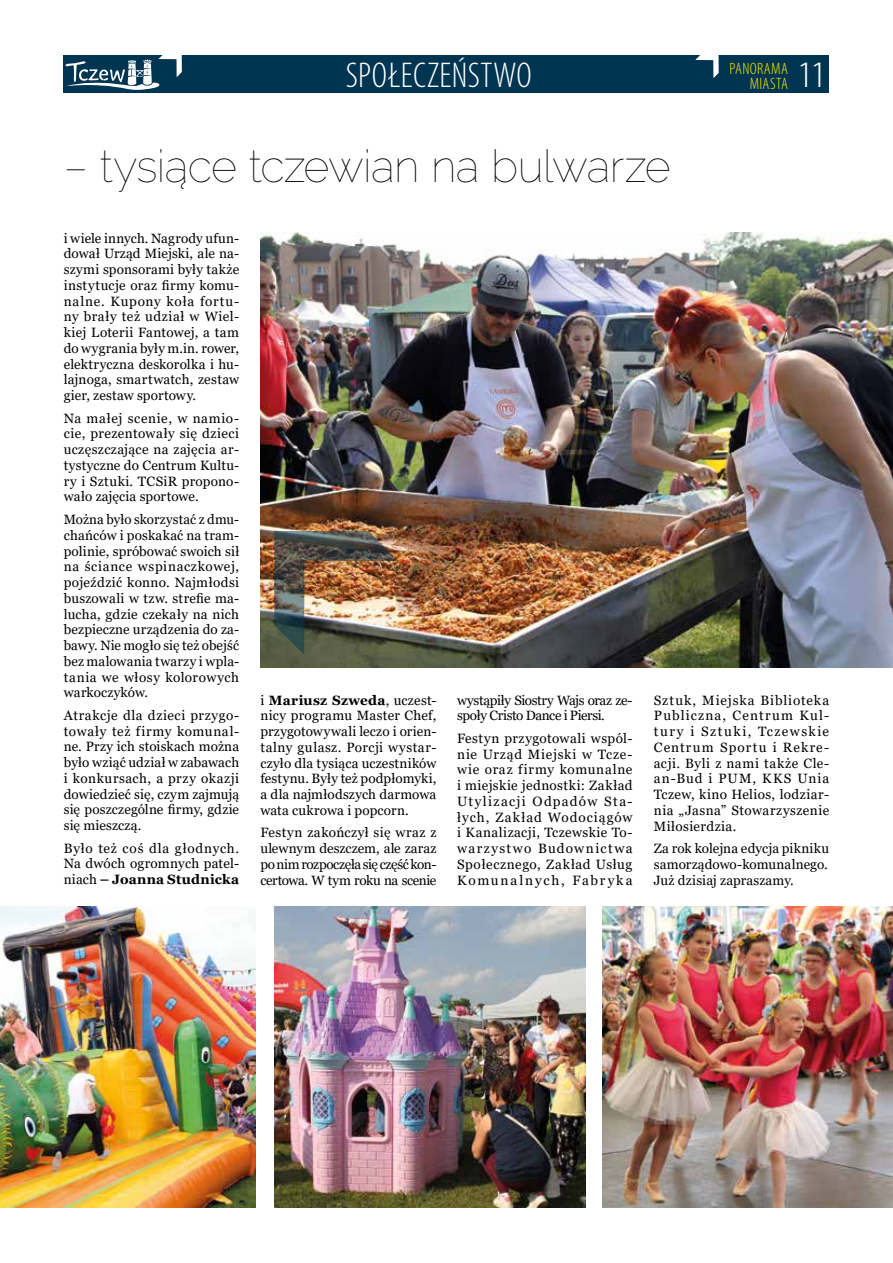
<style>
.page{position:relative;width:893px;height:1263px;background:#fff}
.page>*{position:absolute;margin:0;border:0;box-sizing:border-box;transform-origin:0 0}
.t1{font:100 45px "Raleway";letter-spacing:-.015em;color:#000}
.t2{font:300 37.5px "Myriad Pro";color:#fff}
.t3{font:300 condensed 36px "Myriad Pro";letter-spacing:.01em;color:#fff}
.t4{font:300 condensed 16.5px "Myriad Pro";letter-spacing:.02em;color:#ffed00}
.t5{font:13.5px/15.8px "Georgia";letter-spacing:.015em;color:#000;text-align:justify}
.t6{font:13.5px/15.8px "Georgia";letter-spacing:-.03em;color:#000}
.s1{font-weight:700}
</style>
<div class="page">
<div style="left:64px;top:56px;width:765px;height:37px;background:#003552"></div>
<svg style="left:65px;top:55px;width:117px;height:35px"></svg>
<svg style="left:695px;top:55px;width:24px;height:23px"></svg>
<img style="left:260px;top:232px;width:633px;height:436px">
<img style="left:0;top:907px;width:255px;height:301px">
<img style="left:275px;top:907px;width:310px;height:301px">
<img style="left:602px;top:907px;width:291px;height:301px">
<img style="left:274px;top:531px;width:124px;height:124px">
<h3 class="t3" style="left:346px;top:54px;width:187px">SPOŁECZEŃSTWO</h3>
<h1 class="t1" style="left:64px;top:140px;width:608px">– tysiące tczewian na bulwarze</h1>
<p class="t4" style="left:730px;top:59px;width:60px">PANORAMA</p>
<p class="t4" style="left:750px;top:74px;width:40px">MIASTA</p>
<h2 class="t2" style="left:796px;top:54px;width:33px">11</h2>
<p class="t5" style="left:64px;top:230px;width:177px">i wiele innych. Nagrody ufun&shy;dował Urząd Miejski, ale na&shy;szymi sponsorami były także instytucje oraz firmy komu&shy;nalne. Kupony koła fortu&shy;ny brały też udział w Wiel&shy;kiej Loterii Fantowej, a tam do wygrania były m.in. rower, elektryczna deskorolka i hu&shy;lajnoga, smartwatch, zestaw gier, zestaw sportowy.</p>
<p class="t5" style="left:64px;top:410px;width:177px">Na małej scenie, w namio&shy;cie, prezentowały się dzieci uczęszczające na zajęcia ar&shy;tystyczne do Centrum Kultu&shy;ry i Sztuki. TCSiR propono&shy;wało zajęcia sportowe.</p>
<p class="t5" style="left:64px;top:512px;width:177px">Można było skorzystać z dmu&shy;chańców i poskakać na tram&shy;polinie, spróbować swoich sił na ściance wspinaczkowej, pojeździć konno. Najmłodsi buszowali w tzw. strefie ma&shy;lucha, gdzie czekały na nich bezpieczne urządzenia do za&shy;bawy. Nie mogło się też obejść bez malowania twarzy i wpla&shy;tania we włosy kolorowych warkoczyków.</p>
<p class="t5" style="left:64px;top:708px;width:177px">Atrakcje dla dzieci przygo&shy;towały też firmy komunal&shy;ne. Przy ich stoiskach można było wziąć udział w zabawach i konkursach, a przy okazji dowiedzieć się, czym zajmują się poszczególne firmy, gdzie się mieszczą.</p>
<p class="t5" style="left:64px;top:840px;width:177px">Było też coś dla głodnych.<br>Na dwóch ogromnych patel&shy;niach <span class="s1">– Joanna Studnicka</span></p>
<p class="t5" style="left:260px;top:692px;width:178px">i <span class="s1">Mariusz Szweda</span>, uczest&shy;nicy programu Master Chef, przygotowywali leczo i orien&shy;talny gulasz. Porcji wystar&shy;czyło dla tysiąca uczestników festynu. Były też podpłomyki, a dla najmłodszych darmowa wata cukrowa i popcorn.</p>
<p class="t5" style="left:260px;top:825px;width:178px">Festyn zakończył się wraz z ulewnym deszczem, ale zaraz po nim rozpoczęła się część kon&shy;certowa. W tym roku na scenie</p>
<p class="t6" style="left:457px;top:692px;width:177px">wystąpiły Siostry Wajs oraz ze&shy;społy Cristo Dance i Piersi.</p>
<p class="t5" style="left:457px;top:731px;width:177px">Festyn przygotowali wspól&shy;nie Urząd Miejski w Tcze&shy;wie oraz firmy komunalne i miejskie jednostki: Zakład Utylizacji Odpadów Sta&shy;łych, Zakład Wodociągów i Kanalizacji, Tczewskie To&shy;warzystwo Budownictwa Społecznego, Zakład Usług Komunalnych, Fabryka</p>
<p class="t5" style="left:654px;top:692px;width:177px">Sztuk, Miejska Biblioteka Publiczna, Centrum Kul&shy;tury i Sztuki, Tczewskie Centrum Sportu i Rekre&shy;acji. Byli z nami także Cle&shy;an-Bud i PUM, KKS Unia Tczew, kino Helios, lodziar&shy;nia „Jasna” Stowarzyszenie Miłosierdzia.</p>
<p class="t5" style="left:654px;top:841px;width:177px">Za rok kolejna edycja pikniku samorządowo-komunalnego.<br>Już dzisiaj zapraszamy.</p>
</div>
